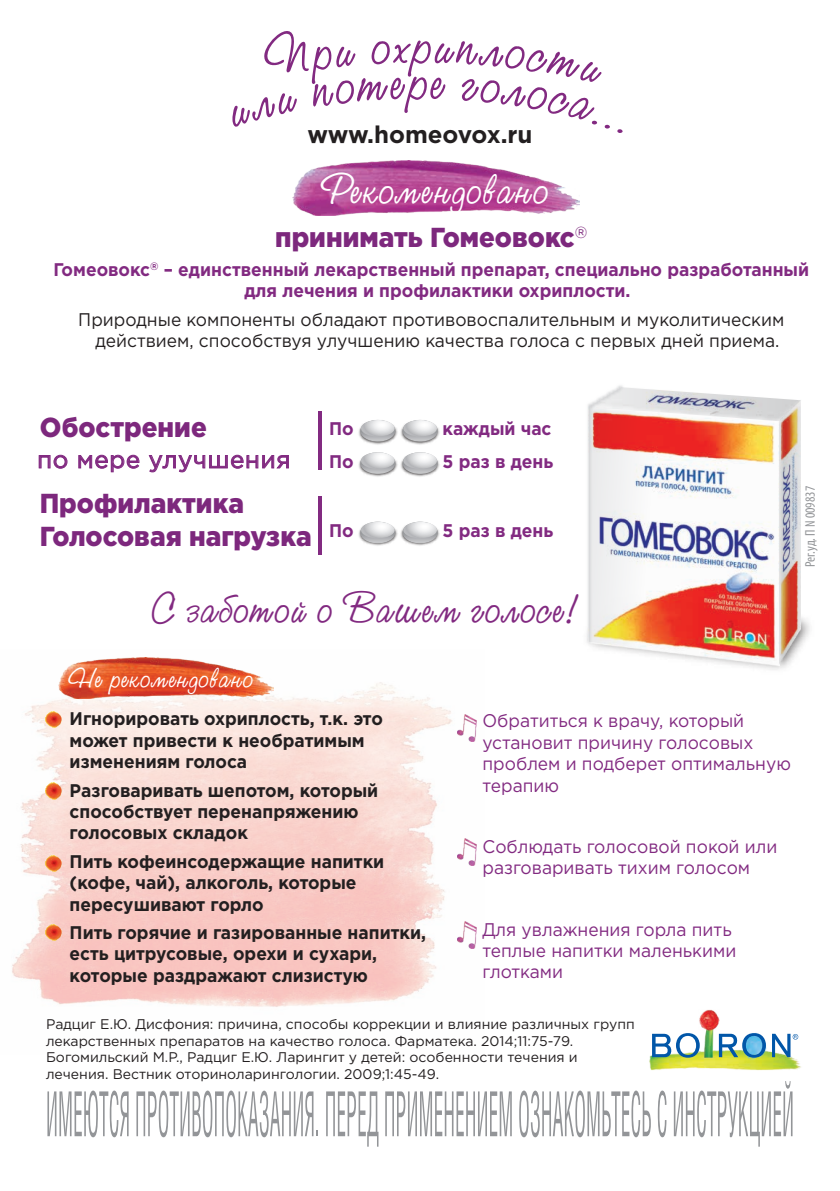
<style>
.page{position:relative;width:840px;height:1191px;background:#fff}
.page>*{position:absolute;margin:0;border:0;box-sizing:border-box;transform-origin:0 0}
.t1{font:54px "Studio Script C";color:#822a81}
.t2{font:42px "Studio Script C";color:#822a81}
.t3{font:42px "Studio Script C";color:#fff}
.t4{font:28px "Studio Script C";color:#fff}
.t5{font:900 27.4px/33px "Gotham Pro";color:#7d287d;scale:.95 1}
.t6{font:24.2px "Gotham Pro";letter-spacing:.025em;color:#822a81}
.t7{font:700 24px "Gotham Pro";letter-spacing:-.005em;color:#231f20}
.t8{font:700 18.2px/21.4px "Gotham Pro";color:#231f20;scale:.95 1}
.t9{font:18.2px/21.4px "Gotham Pro";color:#822a81;scale:.95 1}
.t10{font:700 18.2px/21.4px "Gotham Pro";color:#822a81;scale:.95 1}
.t11{font:18.2px/21.4px "Gotham Pro";color:#231f20;text-align:right;scale:.95 1}
.t12{font:14px/16.8px "Gotham Pro";color:#231f20}
.t13{font:condensed 14px "Myriad Pro";color:#939598}
</style>
<div class="page">
<img style="left:12px;top:682px;width:465px;height:325px">
<img style="left:58px;top:657px;width:215px;height:41px">
<svg style="left:38px;top:454px;width:30px;height:15px"></svg>
<svg style="left:78px;top:454px;width:62px;height:18px"></svg>
<svg style="left:148px;top:454px;width:141px;height:18px"></svg>
<img style="left:358px;top:427px;width:82px;height:18px">
<svg style="left:360px;top:420px;width:35px;height:21px"></svg>
<svg style="left:402px;top:420px;width:35px;height:21px"></svg>
<img style="left:358px;top:460px;width:82px;height:17px">
<svg style="left:360px;top:452px;width:35px;height:22px"></svg>
<svg style="left:402px;top:452px;width:35px;height:22px"></svg>
<img style="left:358px;top:529px;width:82px;height:17px">
<svg style="left:360px;top:522px;width:35px;height:21px"></svg>
<svg style="left:402px;top:522px;width:35px;height:21px"></svg>
<hr style="left:318px;top:496px;width:3px;height:58px;background:#822a81">
<hr style="left:318px;top:411px;width:3px;height:59px;background:#822a81">
<svg style="left:694px;top:496px;width:12px;height:166px"></svg>
<img style="left:706px;top:494px;width:104px;height:176px">
<img style="left:694px;top:392px;width:107px;height:102px">
<img style="left:587px;top:385px;width:107px;height:275px">
<svg style="left:47px;top:1090px;width:81px;height:47px"></svg>
<svg style="left:136px;top:1090px;width:182px;height:47px"></svg>
<svg style="left:326px;top:1091px;width:52px;height:55px"></svg>
<svg style="left:385px;top:1091px;width:126px;height:45px"></svg>
<svg style="left:519px;top:1090px;width:131px;height:47px"></svg>
<svg style="left:657px;top:1090px;width:9px;height:47px"></svg>
<svg style="left:673px;top:1081px;width:119px;height:65px"></svg>
<img style="left:649px;top:1050px;width:152px;height:21px">
<img style="left:739px;top:1040px;width:28px;height:20px">
<img style="left:699px;top:1030px;width:17px;height:28px">
<img style="left:699px;top:1009px;width:20px;height:21px">
<svg style="left:651px;top:1033px;width:48px;height:24px"></svg>
<svg style="left:771px;top:1033px;width:26px;height:24px"></svg>
<svg style="left:718px;top:1033px;width:47px;height:24px"></svg>
<img style="left:46px;top:924px;width:15px;height:16px">
<img style="left:46px;top:855px;width:15px;height:16px">
<img style="left:46px;top:783px;width:15px;height:16px">
<img style="left:46px;top:711px;width:15px;height:17px">
<img style="left:292px;top:160px;width:287px;height:55px">
<img style="left:457px;top:838px;width:19px;height:27px">
<img style="left:457px;top:921px;width:19px;height:27px">
<img style="left:457px;top:714px;width:19px;height:27px">
<h1 class="t1" style="left:410px;top:10px;width:23px">р</h1>
<h1 class="t1" style="left:406px;top:46px;width:23px">р</h1>
<h3 class="t7" style="left:307px;top:121px;width:226px">www.homeovox.ru</h3>
<h2 class="t3" style="left:319px;top:162px;width:230px">Рекомендовано</h2>
<h3 class="t5" style="left:275px;top:220px;width:330px">принимать Гомеовокс<sup>®</sup></h3>
<p class="t10" style="left:244px;top:258px;width:595px;text-indent:-191px">Гомеовокс<sup>®</sup> – единственный лекарственный препарат, специально разработанный для лечения и профилактики охриплости.</p>
<p class="t11" style="left:78px;top:308px;width:744px">Природные компоненты обладают противовоспалительным и муколитическим действием, способствуя улучшению качества голоса с первых дней приема.</p>
<h3 class="t5" style="left:40px;top:410px;width:177px">Обострение</h3>
<h3 class="t6" style="left:37px;top:446px;width:255px">по мере улучшения</h3>
<h3 class="t5" style="left:40px;top:486px;width:288px">Профилактика<br>Голосовая нагрузка</h3>
<p class="t10" style="left:329px;top:418px;width:27px">По</p>
<p class="t10" style="left:442px;top:418px;width:116px">каждый час</p>
<p class="t10" style="left:329px;top:450px;width:27px">По</p>
<p class="t10" style="left:442px;top:450px;width:118px">5 раз в день</p>
<p class="t10" style="left:329px;top:519px;width:27px">По</p>
<p class="t10" style="left:442px;top:519px;width:118px">5 раз в день</p>
<h2 class="t2" style="left:151px;top:581px;width:430px">С заботой о Вашем голосе!</h2>
<p class="t13" style="left:801px;top:567px;width:83px;rotate:-90deg">Рег.уд. П N 009837</p>
<h3 class="t4" style="left:70px;top:660px;width:185px">Не рекомендовано</h3>
<p class="t8" style="left:70px;top:708px;width:331px">Игнорировать охриплость, т.к. это может привести к необратимым изменениям голоса</p>
<p class="t8" style="left:70px;top:779px;width:326px">Разговаривать шепотом, который способствует перенапряжению голосовых складок</p>
<p class="t8" style="left:70px;top:850px;width:332px">Пить кофеинсодержащие напитки (кофе, чай), алкоголь, которые пересушивают горло</p>
<p class="t8" style="left:70px;top:921px;width:376px">Пить горячие и газированные напитки, есть цитрусовые, орехи и сухари, которые раздражают слизистую</p>
<p class="t9" style="left:482px;top:710px;width:326px">Обратиться к врачу, который установит причину голосовых проблем и подберет оптимальную терапию</p>
<p class="t9" style="left:482px;top:835px;width:311px">Соблюдать голосовой покой или разговаривать тихим голосом</p>
<p class="t9" style="left:482px;top:918px;width:268px">Для увлажнения горла пить теплые напитки маленькими глотками</p>
<p class="t12" style="left:46px;top:1015px;width:590px">Радциг Е.Ю. Дисфония: причина, способы коррекции и влияние различных групп лекарственных препаратов на качество голоса. Фарматека. 2014;11:75-79.<br>Богомильский М.Р., Радциг Е.Ю. Ларингит у детей: особенности течения и лечения. Вестник оториноларингологии. 2009;1:45-49.</p>
</div>
